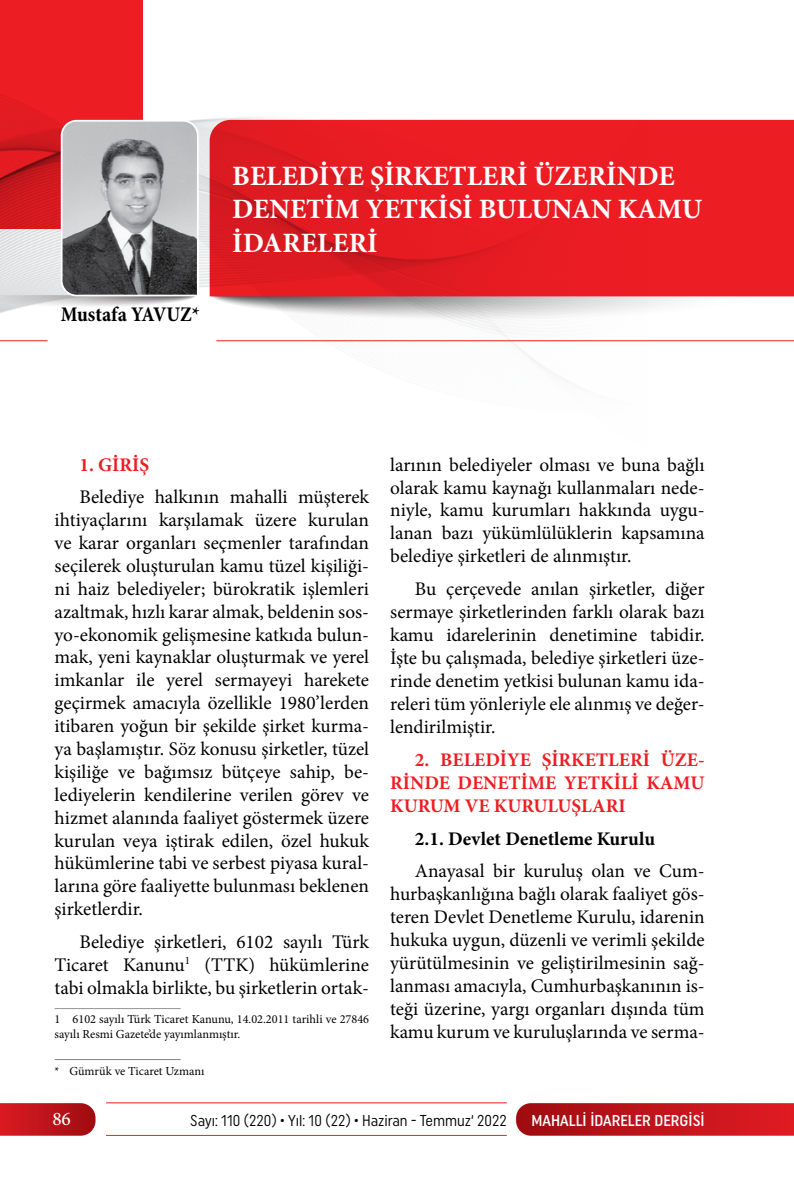
<style>
.page{position:relative;width:794px;height:1191px;background:#fff}
.page>*{position:absolute;margin:0;border:0;box-sizing:border-box;transform-origin:0 0}
.t1{font:700 28px/33.6px "Minion Pro";color:#fff}
.t2{font:700 condensed 21px "Minion Pro";color:#000}
.t3{font:19.25px/22.9px "Minion Pro";color:#000;text-align:justify}
.t4{font:700 19.25px/22.9px "Minion Pro";color:#ed1d24;text-align:justify}
.t5{font:700 19.25px "Minion Pro";letter-spacing:.005em;color:#000}
.t6{font:500 19.25px "Minion Pro";color:#fff}
.t7{font:15.75px "Uniform Condensed";color:#000;scale:.95 1}
.t8{font:500 15.75px "Uniform Condensed";color:#fff}
.t9{font:12.25px/14.7px "Minion Pro";color:#000}
</style>
<div class="page">
<svg style="left:516px;top:1103px;width:278px;height:32px;background:#c0181e"></svg>
<svg style="left:0;top:1103px;width:95px;height:32px;background:#be1a20"></svg>
<hr style="left:106px;top:1102px;width:401px;height:1px;background:#ed1d24">
<hr style="left:106px;top:1135px;width:401px;height:1px;background:#ed1d24">
<hr style="left:55px;top:1008px;width:126px;height:1px;background:#939598">
<div style="left:761px;top:120px;width:33px;height:176px;background:#ed1d24"></div>
<img style="left:0;top:0;width:761px;height:369px">
<svg style="left:0;top:119px;width:200px;height:189px;background:#ad8d8f"></svg>
<hr style="left:216px;top:340px;width:578px;height:1px;background:#ed1d24">
<hr style="left:0;top:340px;width:48px;height:1px;background:#ed1d24">
<hr style="left:55px;top:1059px;width:126px;height:1px;background:#808285">
<p class="t2" style="left:61px;top:300px;width:141px">Mustafa YAVUZ*</p>
<h1 class="t1" style="left:232px;top:159px;width:471px">BELEDİYE ŞİRKETLERİ ÜZERİNDE<br>DENETİM YETKİSİ BULUNAN KAMU<br>İDARELERİ</h1>
<p class="t4" style="left:79px;top:453px;width:71px">1. GİRİŞ</p>
<p class="t3" style="left:55px;top:486px;width:316px;text-indent:25px">Belediye halkının mahalli müşterek ihtiyaçlarını karşılamak üzere kurulan ve karar organları seçmenler tarafından seçilerek oluşturulan kamu tüzel kişiliği&shy;ni haiz belediyeler; bürokratik işlemleri azaltmak, hızlı karar almak, beldenin sos&shy;yo-ekonomik gelişmesine katkıda bulun&shy;mak, yeni kaynaklar oluşturmak ve yerel imkanlar ile yerel sermayeyi harekete geçirmek amacıyla özellikle 1980’lerden itibaren yoğun bir şekilde şirket kurma&shy;ya başlamıştır. Söz konusu şirketler, tüzel kişiliğe ve bağımsız bütçeye sahip, be&shy;lediyelerin kendilerine verilen görev ve hizmet alanında faaliyet göstermek üzere kurulan veya iştirak edilen, özel hukuk hükümlerine tabi ve serbest piyasa kural&shy;larına göre faaliyette bulunması beklenen şirketlerdir.</p>
<p class="t3" style="left:55px;top:930px;width:316px;text-indent:25px">Belediye şirketleri, 6102 sayılı Türk Ticaret Kanunu<sup>1</sup> (TTK) hükümlerine tabi olmakla birlikte, bu şirketlerin ortak-</p>
<p class="t9" style="left:55px;top:1012px;width:316px">1 6102 sayılı Türk Ticaret Kanunu, 14.02.2011 tarihli ve 27846 sayılı Resmi Gazete’de yayımlanmıştır.</p>
<p class="t9" style="left:55px;top:1064px;width:151px">* Gümrük ve Ticaret Uzmanı</p>
<p class="t3" style="left:390px;top:453px;width:316px">larının belediyeler olması ve buna bağlı olarak kamu kaynağı kullanmaları nede&shy;niyle, kamu kurumları hakkında uygu&shy;lanan bazı yükümlülüklerin kapsamına belediye şirketleri de alınmıştır.</p>
<p class="t3" style="left:390px;top:577px;width:316px;text-indent:25px">Bu çerçevede anılan şirketler, diğer sermaye şirketlerinden farklı olarak bazı kamu idarelerinin denetimine tabidir.<br>İşte bu çalışmada, belediye şirketleri üze&shy;rinde denetim yetkisi bulunan kamu ida&shy;releri tüm yönleriyle ele alınmış ve değer&shy;lendirilmiştir.</p>
<p class="t4" style="left:390px;top:748px;width:316px;text-indent:25px">2. BELEDİYE ŞİRKETLERİ ÜZE-RİNDE DENETİME YETKİLİ KAMU KURUM VE KURULUŞLARI</p>
<p class="t5" style="left:415px;top:825px;width:242px">2.1. Devlet Denetleme Kurulu</p>
<p class="t3" style="left:390px;top:860px;width:316px;text-indent:25px">Anayasal bir kuruluş olan ve Cum&shy;hurbaşkanlığına bağlı olarak faaliyet gös&shy;teren Devlet Denetleme Kurulu, idarenin hukuka uygun, düzenli ve verimli şekilde yürütülmesinin ve geliştirilmesinin sağ&shy;lanması amacıyla, Cumhurbaşkanının is&shy;teği üzerine, yargı organları dışında tüm kamu kurum ve kuruluşlarında ve serma-</p>
<p class="t6" style="left:52px;top:1106px;width:20px">86</p>
<p class="t7" style="left:190px;top:1111px;width:335px">Sayı: 110 (220) • Yıl: 10 (22) • Haziran - Temmuz‘ 2022</p>
<p class="t8" style="left:531px;top:1111px;width:175px">MAHALLİ İDARELER DERGİSİ</p>
</div>
